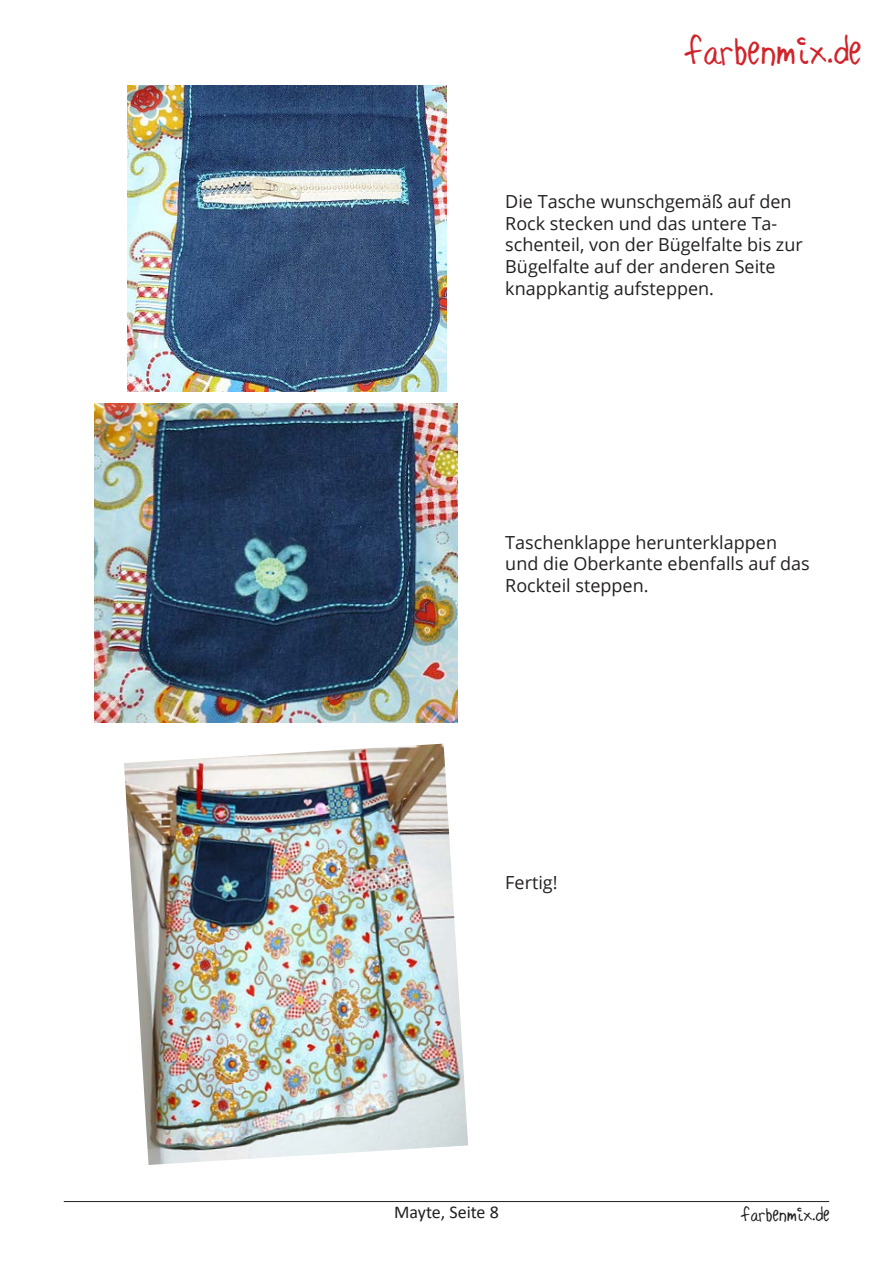
<style>
.page{position:relative;width:893px;height:1263px;background:#fff}
.page>*{position:absolute;margin:0;border:0;box-sizing:border-box;transform-origin:0 0}
.t1{font:45px "Hilde Sharpie";color:#d1232a}
.t2{font:22.5px "Hilde Sharpie";color:#231f20}
.t3{font:18px/21.6px "Open Sans";color:#231f20}
.t4{font:18px "Calibri";color:#231f20}
</style>
<div class="page">
<hr style="left:64px;top:1201px;width:765px;height:1px;background:#231f20">
<img style="left:128px;top:85px;width:318px;height:306px">
<img style="left:94px;top:404px;width:364px;height:319px">
<img style="left:124px;top:744px;width:344px;height:421px">
<h1 class="t1" style="left:686px;top:21px;width:177px">farbenmix.de</h1>
<p class="t3" style="left:505px;top:190px;width:299px">Die Tasche wunschgemäß auf den<br>Rock stecken und das untere Ta&shy;schenteil, von der Bügelfalte bis zur<br>Bügelfalte auf der anderen Seite knappkantig aufsteppen.</p>
<p class="t3" style="left:505px;top:531px;width:306px">Taschenklappe herunterklappen und die Oberkante ebenfalls auf das<br>Rockteil steppen.</p>
<p class="t3" style="left:505px;top:871px;width:54px">Fertig!</p>
<p class="t4" style="left:394px;top:1200px;width:106px">Mayte, Seite 8</p>
<p class="t2" style="left:742px;top:1199px;width:89px">farbenmix.de</p>
</div>
